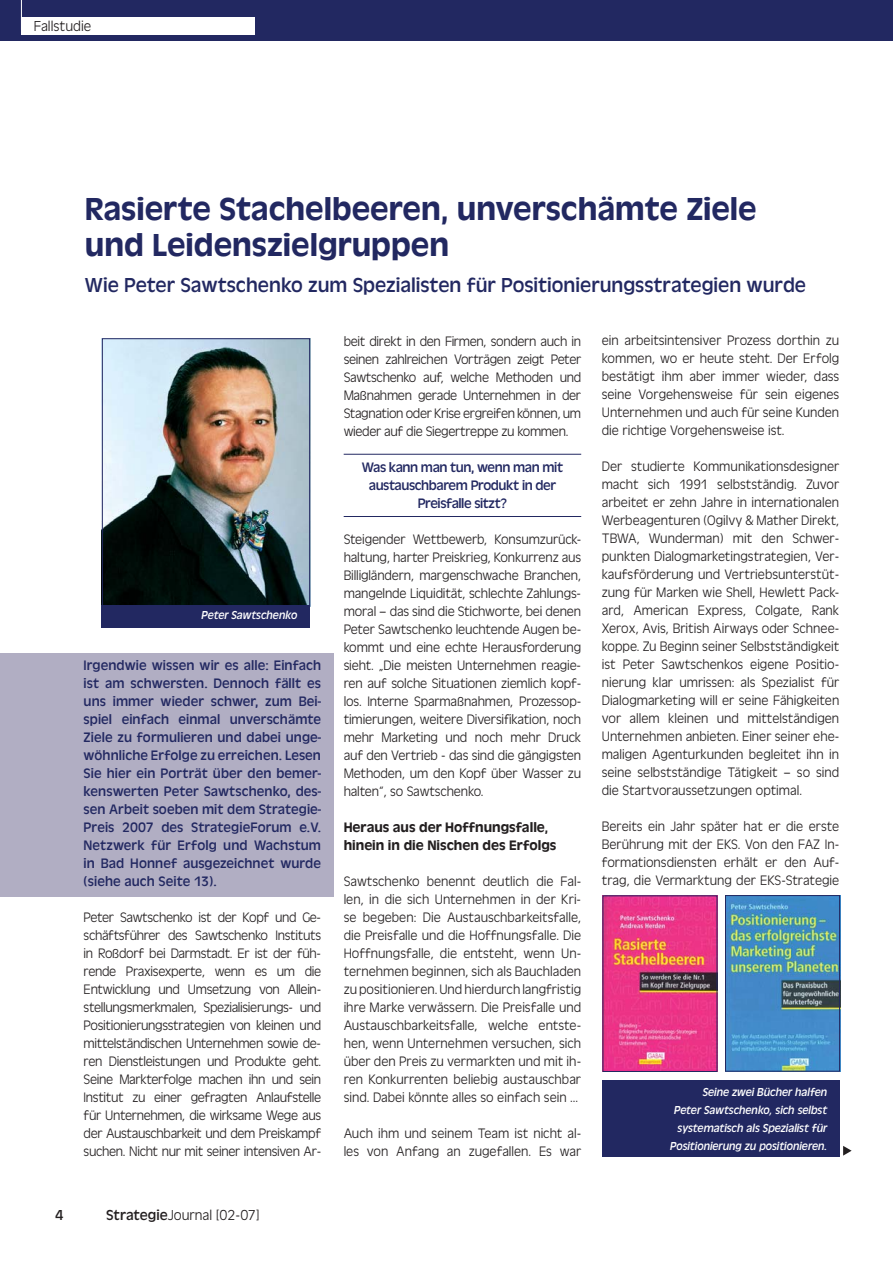
<style>
.page{position:relative;width:893px;height:1263px;background:#fff}
.page>*{position:absolute;margin:0;border:0;box-sizing:border-box;transform-origin:0 0}
.t1{font:33px/36px "Antigone Dsp Medium";color:#222861}
.t2{font:21px "Antigone Dsp Regular";color:#222861}
.t3{font:15px "Antigone Dsp Light";color:#231f20}
.t4{font:15px "Antigone Dsp Regular";color:#231f20}
.t5{font:14.25px/18px "Antigone Dsp Light";color:#231f20;text-align:justify}
.t6{font:14.25px/18px "Antigone Dsp Regular";letter-spacing:-.03em;color:#222861;text-align:justify}
.t7{font:14.25px/18px "Antigone Dsp Medium";color:#231f20}
.t8{font:12px/18px "Antigone Dsp Italic";color:#fff;text-align:right}
.s1{font-family:"Antigone Dsp Regular"}
</style>
<div class="page">
<div style="left:0;top:0;width:892px;height:40px;background:#222861"></div>
<hr style="left:21px;top:0;width:1px;height:30px;background:#fff">
<div style="left:0;top:653px;width:333px;height:244px;background:#b1aec3"></div>
<hr style="left:343px;top:454px;width:238px;height:1px;background:#222861">
<hr style="left:343px;top:516px;width:238px;height:1px;background:#222861">
<div style="left:21px;top:17px;width:234px;height:17px;background:#fff"></div>
<img style="left:104px;top:340px;width:204px;height:264px">
<div style="left:102px;top:338px;width:208px;height:268px;border:1px solid #222861"></div>
<div style="left:102px;top:606px;width:208px;height:22px;background:#222861"></div>
<svg style="left:843px;top:1146px;width:8px;height:10px"></svg>
<div style="left:602px;top:1080px;width:238px;height:76px;background:#222861"></div>
<img style="left:604px;top:897px;width:111px;height:173px">
<img style="left:727px;top:897px;width:111px;height:173px">
<div style="left:725px;top:895px;width:115px;height:177px;border:1px solid #222861"></div>
<p class="t3" style="left:34px;top:20px;width:59px">Fallstudie</p>
<h1 class="t1" style="left:85px;top:194px;width:673px">Rasierte Stachelbeeren, unverschämte Ziele und Leidenszielgruppen</h1>
<h2 class="t2" style="left:85px;top:276px;width:722px">Wie Peter Sawtschenko zum Spezialisten für Positionierungsstrategien wurde</h2>
<p class="t8" style="left:201px;top:607px;width:97px">Peter Sawtschenko</p>
<p class="t6" style="left:84px;top:657px;width:239px">Irgendwie wissen wir es alle: Einfach ist am schwersten. Dennoch fällt es uns immer wieder schwer, zum Bei&shy;spiel einfach einmal unverschämte Ziele zu formulieren und dabei unge&shy;wöhnliche Erfolge zu erreichen. Lesen Sie hier ein Porträt über den bemer&shy;kenswerten Peter Sawtschenko, des&shy;sen Arbeit soeben mit dem Strategie-Preis 2007 des StrategieForum e.V.<br>Netzwerk für Erfolg und Wachstum in Bad Honnef ausgezeichnet wurde (siehe auch Seite 13).</p>
<p class="t5" style="left:84px;top:908px;width:239px">Peter Sawtschenko ist der Kopf und Ge&shy;schäftsführer des Sawtschenko Instituts in Roßdorf bei Darmstadt. Er ist der füh&shy;rende Praxisexperte, wenn es um die Entwicklung und Umsetzung von Allein&shy;stellungsmerkmalen, Spezialisierungs- und Positionierungsstrategien von kleinen und mittelständischen Unternehmen sowie de&shy;ren Dienstleistungen und Produkte geht.<br>Seine Markterfolge machen ihn und sein Institut zu einer gefragten Anlaufstelle für Unternehmen, die wirksame Wege aus der Austauschbarkeit und dem Preiskampf suchen. Nicht nur mit seiner intensiven Ar-</p>
<p class="t4" style="left:55px;top:1209px;width:10px">4</p>
<p class="t3" style="left:106px;top:1209px;width:155px"><span class="s1">Strategie</span>Journal [02-07]</p>
<p class="t5" style="left:343px;top:332px;width:239px">beit direkt in den Firmen, sondern auch in seinen zahlreichen Vorträgen zeigt Peter Sawtschenko auf, welche Methoden und Maßnahmen gerade Unternehmen in der Stagnation oder Krise ergreifen können, um wieder auf die Siegertreppe zu kommen.</p>
<p class="t6" style="left:362px;top:459px;width:203px;text-align:center">Was kann man tun, wenn man mit austauschbarem Produkt in der<br>Preisfalle sitzt?</p>
<p class="t5" style="left:343px;top:530px;width:239px">Steigender Wettbewerb, Konsumzurück&shy;haltung, harter Preiskrieg, Konkurrenz aus Billigländern, margenschwache Branchen, mangelnde Liquidität, schlechte Zahlungs&shy;moral – das sind die Stichworte, bei denen Peter Sawtschenko leuchtende Augen be&shy;kommt und eine echte Herausforderung sieht. „Die meisten Unternehmen reagie&shy;ren auf solche Situationen ziemlich kopf&shy;los. Interne Sparmaßnahmen, Prozessop&shy;timierungen, weitere Diversifikation, noch mehr Marketing und noch mehr Druck auf den Vertrieb - das sind die gängigsten Methoden, um den Kopf über Wasser zu halten“, so Sawtschenko.</p>
<p class="t7" style="left:343px;top:819px;width:214px">Heraus aus der Hoffnungsfalle, hinein in die Nischen des Erfolgs</p>
<p class="t5" style="left:343px;top:872px;width:239px">Sawtschenko benennt deutlich die Fal&shy;len, in die sich Unternehmen in der Kri&shy;se begeben: Die Austauschbarkeitsfalle, die Preisfalle und die Hoffnungsfalle. Die Hoffnungsfalle, die entsteht, wenn Un&shy;ternehmen beginnen, sich als Bauchladen zu positionieren. Und hierdurch langfristig ihre Marke verwässern. Die Preisfalle und Austauschbarkeitsfalle, welche entste&shy;hen, wenn Unternehmen versuchen, sich über den Preis zu vermarkten und mit ih&shy;ren Konkurrenten beliebig austauschbar sind. Dabei könnte alles so einfach sein ...</p>
<p class="t5" style="left:343px;top:1124px;width:239px">Auch ihm und seinem Team ist nicht al&shy;les von Anfang an zugefallen. Es war</p>
<p class="t5" style="left:601px;top:332px;width:239px">ein arbeitsintensiver Prozess dorthin zu kommen, wo er heute steht. Der Erfolg bestätigt ihm aber immer wieder, dass seine Vorgehensweise für sein eigenes Unternehmen und auch für seine Kunden die richtige Vorgehensweise ist.</p>
<p class="t5" style="left:601px;top:458px;width:239px">Der studierte Kommunikationsdesigner macht sich 1991 selbstständig. Zuvor arbeitet er zehn Jahre in internationalen Werbeagenturen (Ogilvy &amp; Mather Direkt, TBWA, Wunderman) mit den Schwer&shy;punkten Dialogmarketingstrategien, Ver&shy;kaufsförderung und Vertriebsunterstüt&shy;zung für Marken wie Shell, Hewlett Pack&shy;ard, American Express, Colgate, Rank Xerox, Avis, British Airways oder Schnee&shy;koppe. Zu Beginn seiner Selbstständigkeit ist Peter Sawtschenkos eigene Positio&shy;nierung klar umrissen: als Spezialist für Dialogmarketing will er seine Fähigkeiten vor allem kleinen und mittelständigen Unternehmen anbieten. Einer seiner ehe&shy;maligen Agenturkunden begleitet ihn in seine selbstständige Tätigkeit – so sind die Startvoraussetzungen optimal.</p>
<p class="t5" style="left:601px;top:818px;width:239px">Bereits ein Jahr später hat er die erste Berührung mit der EKS. Von den FAZ In&shy;formationsdiensten erhält er den Auf&shy;trag, die Vermarktung der EKS-Strategie</p>
<p class="t8" style="left:670px;top:1083px;width:158px">Seine zwei Bücher halfen<br>Peter Sawtschenko, sich selbst systematisch als Spezialist für<br>Positionierung zu positionieren.</p>
</div>
